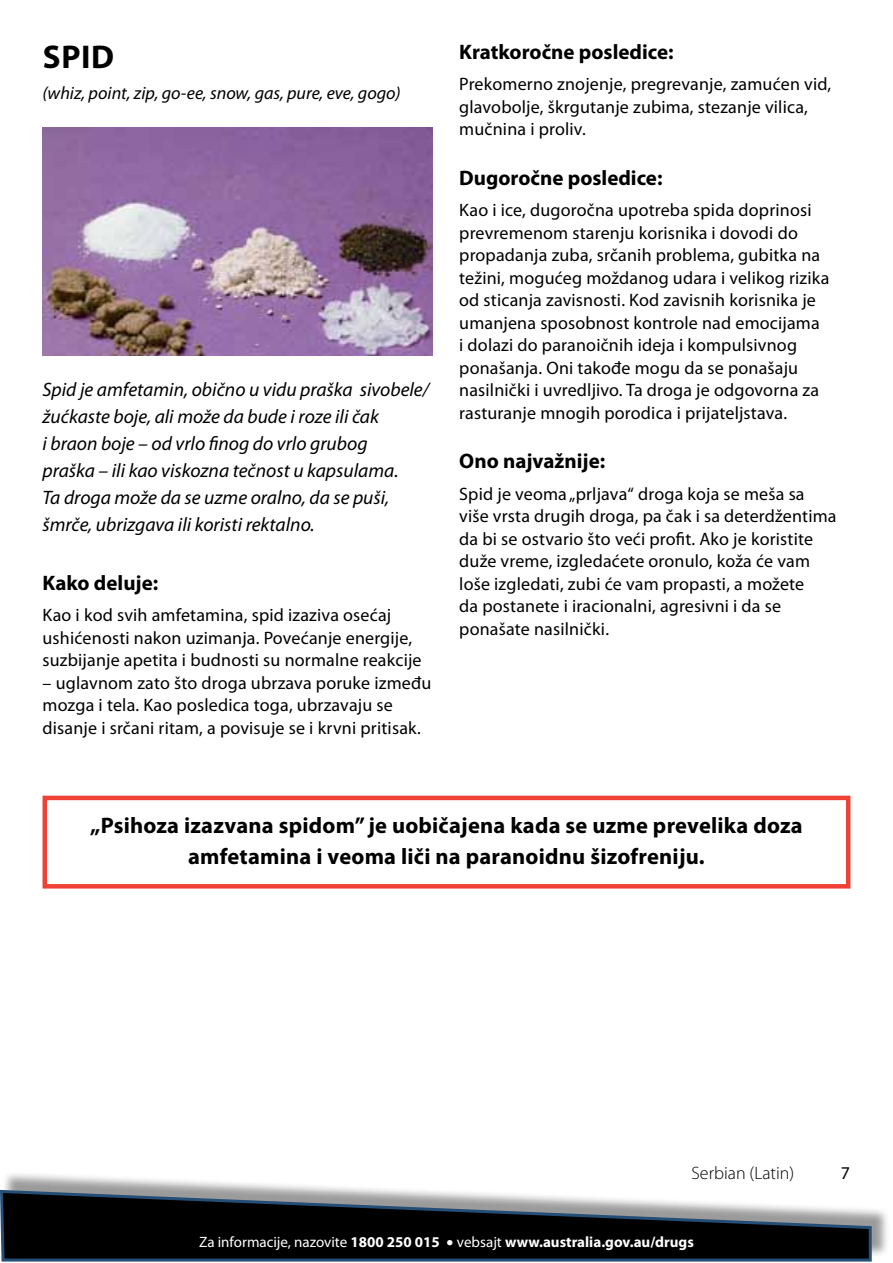
<style>
.page{position:relative;width:893px;height:1263px;background:#fff}
.page>*{position:absolute;margin:0;border:0;box-sizing:border-box;transform-origin:0 0}
.t1{font:700 33px "Myriad Pro";color:#000}
.t2{font:700 22.5px/31.5px "Myriad Pro";letter-spacing:.01em;color:#000;text-align:center}
.t3{font:700 21px "Myriad Pro";color:#000}
.t4{font:italic 19.5px/27px "Myriad Pro";color:#000}
.t5{font:18px/22.5px "Myriad Pro";letter-spacing:.01em;color:#000}
.t6{font:italic 18px "Myriad Pro";color:#000}
.t7{font:300 18px "Myriad Pro";color:#000}
.t8{font:700 15px "Myriad Pro";color:#fff}
.s1{font-weight:400}
.s2{font-family:"Helvetica Neue";font-weight:400}
</style>
<div class="page">
<div style="left:2px;top:1171px;width:888px;height:87px;background:#000;opacity:.4"></div>
<svg style="left:0;top:1188px;width:873px;height:74px"></svg>
<img style="left:43px;top:128px;width:389px;height:227px">
<div style="left:43px;top:796px;width:807px;height:92px;border:4px solid #ef4135"></div>
<h1 class="t1" style="left:43px;top:35px;width:73px">SPID</h1>
<p class="t6" style="left:43px;top:82px;width:360px">(whiz, point, zip, go-ee, snow, gas, pure, eve, gogo)</p>
<p class="t4" style="left:43px;top:376px;width:388px">Spid je amfetamin, obično u vidu praška sivobele/ žućkaste boje, ali može da bude i roze ili čak<br>i braon boje – od vrlo finog do vrlo grubog<br>praška – ili kao viskozna tečnost u kapsulama.<br>Ta droga može da se uzme oralno, da se puši, šmrče, ubrizgava ili koristi rektalno.</p>
<p class="t3" style="left:43px;top:569px;width:117px">Kako deluje:</p>
<p class="t5" style="left:43px;top:603px;width:381px">Kao i kod svih amfetamina, spid izaziva osećaj ushićenosti nakon uzimanja. Povećanje energije, suzbijanje apetita i budnosti su normalne reakcije</p>
<p class="t5" style="left:43px;top:671px;width:390px">– uglavnom zato što droga ubrzava poruke između mozga i tela. Kao posledica toga, ubrzavaju se disanje i srčani ritam, a povisuje se i krvni pritisak.</p>
<p class="t3" style="left:459px;top:38px;width:216px">Kratkoročne posledice:</p>
<p class="t5" style="left:459px;top:72px;width:374px">Prekomerno znojenje, pregrevanje, zamućen vid, glavobolje, škrgutanje zubima, stezanje vilica, mučnina i proliv.</p>
<p class="t3" style="left:459px;top:164px;width:205px">Dugoročne posledice:</p>
<p class="t5" style="left:459px;top:198px;width:372px">Kao i ice, dugoročna upotreba spida doprinosi prevremenom starenju korisnika i dovodi do propadanja zuba, srčanih problema, gubitka na težini, mogućeg moždanog udara i velikog rizika od sticanja zavisnosti. Kod zavisnih korisnika je umanjena sposobnost kontrole nad emocijama<br>i dolazi do paranoičnih ideja i kompulsivnog ponašanja. Oni takođe mogu da se ponašaju nasilnički i uvredljivo. Ta droga je odgovorna za rasturanje mnogih porodica i prijateljstava.</p>
<p class="t3" style="left:459px;top:447px;width:147px">Ono najvažnije:</p>
<p class="t5" style="left:459px;top:482px;width:379px">Spid je veoma „prljava“ droga koja se meša sa više vrsta drugih droga, pa čak i sa deterdžentima da bi se ostvario što veći profit. Ako je koristite duže vreme, izgledaćete oronulo, koža će vam loše izgledati, zubi će vam propasti, a možete<br>da postanete i iracionalni, agresivni i da se ponašate nasilnički.</p>
<p class="t2" style="left:90px;top:808px;width:714px">„Psihoza izazvana spidom” je uobičajena kada se uzme prevelika doza amfetamina i veoma liči na paranoidnu šizofreniju.</p>
<p class="t7" style="left:691px;top:1163px;width:104px">Serbian (Latin)</p>
<p class="t5" style="left:841px;top:1161px;width:11px">7</p>
<p class="t8" style="left:199px;top:1232px;width:496px"><span class="s1">Za informacije, nazovite</span> 1800 250 015 <span class="s2">•</span> <span class="s1">vеbsajt</span> www.australia.gov.au/drugs</p>
</div>
